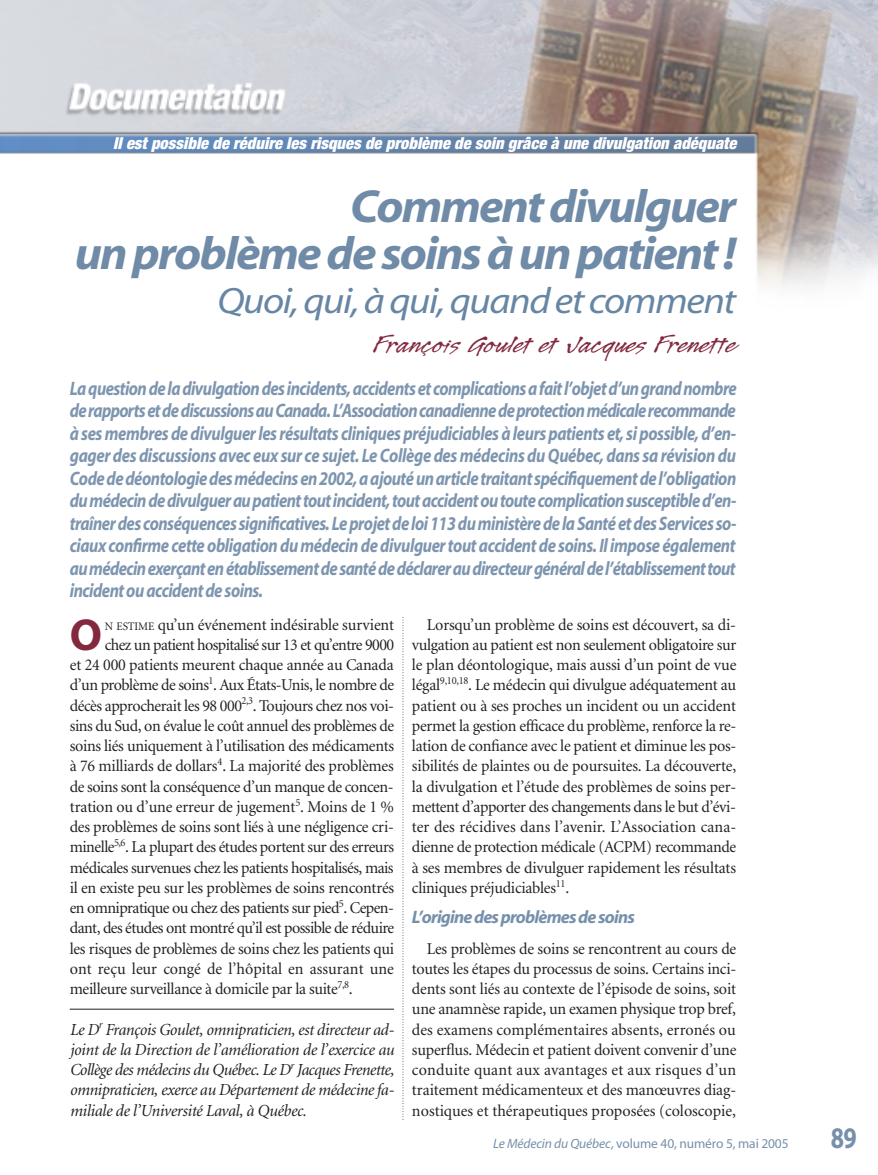
<style>
.page{position:relative;width:878px;height:1175px;background:#fff}
.page>*{position:absolute;margin:0;border:0;box-sizing:border-box;transform-origin:0 0}
.t1{font:italic 700 46.5px/47.2px "Myriad";letter-spacing:-.04em;color:#6f8ba8;text-align:right;scale:1.05 1}
.t2{font:700 45px "Myriad";color:#82293f}
.t3{font:italic 36.75px "Myriad";letter-spacing:-.035em;color:#6786a4;scale:1.1 1}
.t4{font:700 30px "Myriad";color:#7690ab;scale:.8 1}
.t5{font:27px "Legault Std";color:#82293f;scale:1.2 1}
.t6{font:italic 700 19.5px/22.5px "Myriad";letter-spacing:-.035em;color:#7d95af;text-align:justify;scale:.85 1}
.t7{font:italic 700 18px "Myriad";letter-spacing:-.045em;color:#7690ab}
.t8{font:italic 16.8px/20.2px "Minion";letter-spacing:-.015em;color:#231f20;text-align:justify}
.t9{font:16.5px/20.2px "Minion";letter-spacing:-.02em;color:#231f20;text-align:justify}
.t10{font:italic 900 condensed 16.5px "Helvetica Neue";color:#fff}
.t11{font:16.5px "Minion";color:#231f20}
.t12{font:13.5px "Myriad";letter-spacing:-.01em;color:#7690ab}
.s1{font-size:11.55px}
.s2{font-style:italic}
</style>
<div class="page">
<img style="left:0;top:0;width:878px;height:288px">
<svg style="left:402px;top:617px;width:1px;height:503px"></svg>
<hr style="left:70px;top:1008px;width:324px;height:1px;background:#231f20">
<p class="t10" style="left:113px;top:137px;width:624px">Il est possible de réduire les risques de problème de soin grâce à une divulgation adéquate</p>
<h1 class="t1" style="left:75px;top:188px;width:631px">Comment divulguer<br>un problème de soins à un patient !</h1>
<h3 class="t3" style="left:217px;top:287px;width:473px">Quoi, qui, à qui, quand et comment</h3>
<h3 class="t5" style="left:374px;top:327px;width:303px">François Goulet et Jacques Frenette</h3>
<p class="t6" style="left:70px;top:379px;width:786px">La question de la divulgation des incidents, accidents et complications a fait l’objet d’un grand nombre derapports et de discussions au Canada. L’Association canadienne de protection médicale recommande à ses membres de divulguer les résultats cliniques préjudiciables à leurs patients et, si possible, d’en&shy;gager des discussions avec eux sur ce sujet. Le Collège des médecins du Québec, dans sa révision du Code de déontologie des médecins en 2002, a ajouté un article traitant spécifiquement de l’obligation du médecin de divulguer au patient tout incident,tout accident ou toute complication susceptible d’en&shy;traîner des conséquences significatives. Le projet de loi 113 du ministère de la Santé et des Services so&shy;ciaux confirme cette obligation du médecin de divulguer tout accident de soins. Il impose également au médecin exerçant en établissement de santé de déclarer au directeur général de l’établissement tout incident ou accident de soins.</p>
<h2 class="t2" style="left:70px;top:618px;width:34px">O</h2>
<p class="t9" style="left:105px;top:615px;width:291px"><span class="s1">N ESTIME</span> qu’un événement indésirable survient</p>
<p class="t9" style="left:105px;top:635px;width:291px">chez un patient hospitalisé sur 13 et qu’entre 9000</p>
<p class="t9" style="left:70px;top:656px;width:325px">et 24 000 patients meurent chaque année au Canada</p>
<p class="t9" style="left:70px;top:676px;width:326px">d’un problème de soins<sup>1</sup>. Aux États-Unis, le nombre de</p>
<p class="t9" style="left:70px;top:696px;width:326px">décès approcherait les 98 000<sup>2,3</sup>. Toujours chez nos voi-</p>
<p class="t9" style="left:70px;top:716px;width:326px">sins du Sud, on évalue le coût annuel des problèmes de</p>
<p class="t9" style="left:70px;top:737px;width:326px">soins liés uniquement à l’utilisation des médicaments</p>
<p class="t9" style="left:70px;top:757px;width:325px">à 76 milliards de dollars<sup>4</sup>. La majorité des problèmes</p>
<p class="t9" style="left:70px;top:777px;width:325px">de soins sont la conséquence d’un manque de concen-</p>
<p class="t9" style="left:70px;top:797px;width:325px">tration ou d’une erreur de jugement<sup>5</sup>. Moins de 1 %</p>
<p class="t9" style="left:70px;top:818px;width:325px">des problèmes de soins sont liés à une négligence cri-</p>
<p class="t9" style="left:70px;top:838px;width:326px">minelle<sup>5,6</sup>. La plupart des études portent sur des erreurs</p>
<p class="t9" style="left:70px;top:858px;width:325px">médicales survenues chez les patients hospitalisés, mais</p>
<p class="t9" style="left:70px;top:878px;width:326px">il en existe peu sur les problèmes de soins rencontrés</p>
<p class="t9" style="left:70px;top:899px;width:325px">en omnipratique ou chez des patients sur pied<sup>5</sup>. Cepen-</p>
<p class="t9" style="left:70px;top:919px;width:326px">dant, des études ont montré qu’il est possible de réduire</p>
<p class="t9" style="left:70px;top:939px;width:326px">les risques de problèmes de soins chez les patients qui</p>
<p class="t11" style="left:70px;top:962px;width:326px">ont reçu leur congé de l’hôpital en assurant une</p>
<p class="t9" style="left:70px;top:980px;width:284px">meilleure surveillance à domicile par la suite<sup>7,8</sup>.</p>
<p class="t8" style="left:70px;top:1020px;width:326px">Le D<sup>r</sup> François Goulet, omnipraticien, est directeur ad&shy;joint de la Direction de l’amélioration de l’exercice au Collège des médecins du Québec. Le D<sup>r</sup> Jacques Frenette, omnipraticien, exerce au Département de médecine fa&shy;miliale de l’Université Laval, à Québec.</p>
<p class="t9" style="left:412px;top:615px;width:326px;text-indent:15px">Lorsqu’un problème de soins est découvert, sa di&shy;vulgation au patient est non seulement obligatoire sur le plan déontologique, mais aussi d’un point de vue légal<sup>9,10,18</sup>. Le médecin qui divulgue adéquatement au patient ou à ses proches un incident ou un accident permet la gestion efficace du problème, renforce la re&shy;lation de confiance avec le patient et diminue les pos&shy;sibilités de plaintes ou de poursuites. La découverte, la divulgation et l’étude des problèmes de soins per&shy;mettent d’apporter des changements dans le but d’évi&shy;ter des récidives dans l’avenir. L’Association cana&shy;dienne de protection médicale (ACPM) recommande à ses membres de divulguer rapidement les résultats cliniques préjudiciables<sup>11</sup>.</p>
<p class="t7" style="left:412px;top:910px;width:224px">L’origine des problèmes de soins</p>
<p class="t9" style="left:412px;top:939px;width:326px;text-indent:15px">Les problèmes de soins se rencontrent au cours de toutes les étapes du processus de soins. Certains inci&shy;dents sont liés au contexte de l’épisode de soins, soit une anamnèse rapide, un examen physique trop bref, des examens complémentaires absents, erronés ou superflus. Médecin et patient doivent convenir d’une conduite quant aux avantages et aux risques d’un traitement médicamenteux et des manœuvres diag&shy;nostiques et thérapeutiques proposées (coloscopie,</p>
<p class="t12" style="left:493px;top:1138px;width:297px"><span class="s2">Le Médecin du Québec,</span> volume 40, numéro 5, mai 2005</p>
<h3 class="t4" style="left:830px;top:1126px;width:34px">89</h3>
</div>
